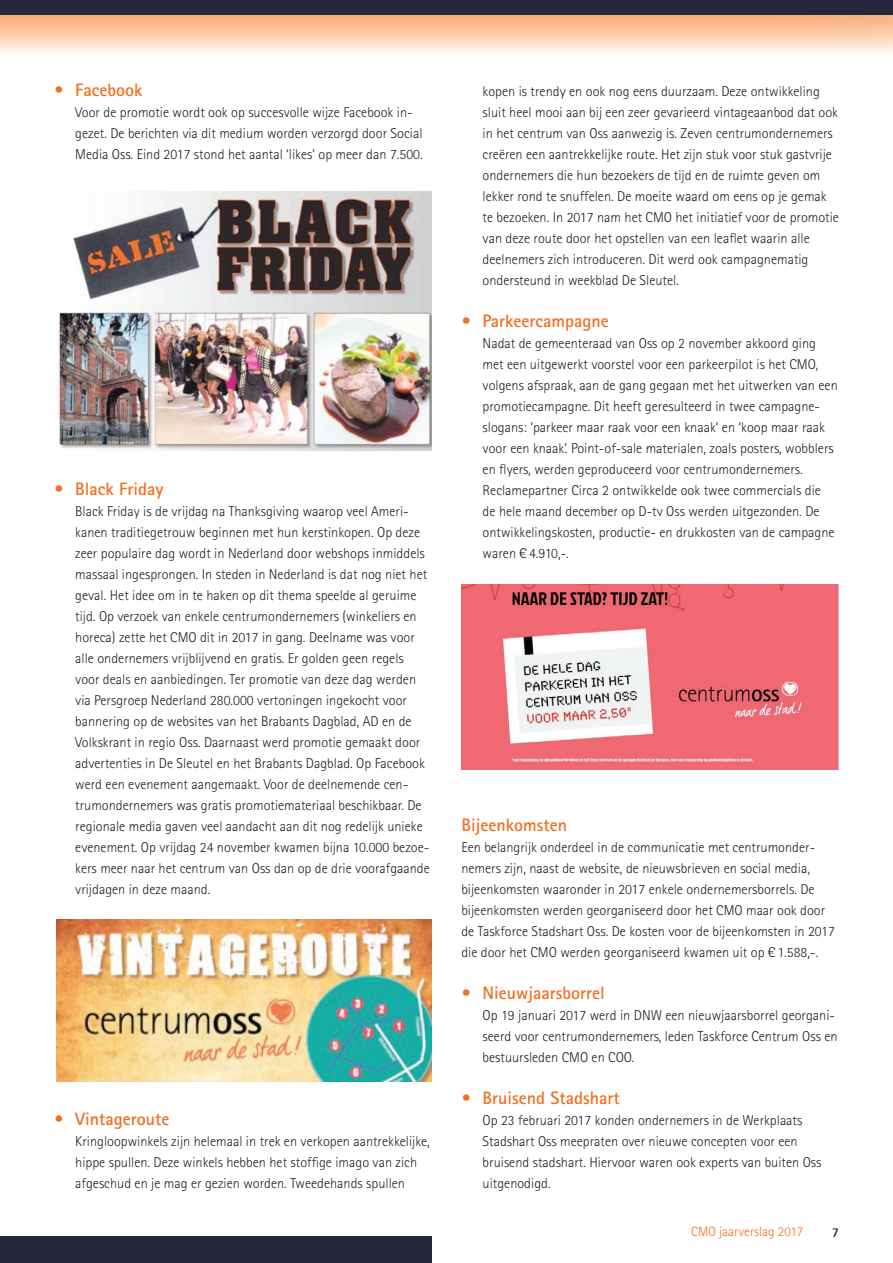
<style>
.page{position:relative;width:893px;height:1263px;background:#fff}
.page>*{position:absolute;margin:0;border:0;box-sizing:border-box;transform-origin:0 0}
.t1{font:700 18px "Rotis Sans Serif";color:#f36e21}
.t2{font:300 14.25px/21px "Rotis Sans Serif";color:#231f20}
.t3{font:300 13.5px "Rotis Sans Serif";color:#f36e21}
.t4{font:700 13.5px "Rotis Sans Serif";color:#231f20}
.s1{font-size:11.25px}
</style>
<div class="page">
<div style="left:0;top:0;width:893px;height:15px;background:#24263b"></div>
<img style="left:57px;top:919px;width:375px;height:163px">
<img style="left:462px;top:585px;width:377px;height:185px">
<img style="left:57px;top:191px;width:375px;height:260px">
<div style="left:0;top:1236px;width:432px;height:27px;background:#24263b"></div>
<p class="t1" style="left:54px;top:79px;width:90px">• Facebook</p>
<p class="t2" style="left:75px;top:102px;width:349px">Voor de promotie wordt ook op succesvolle wijze Facebook in&shy;gezet. De berichten via dit medium worden verzorgd door Social<br>Media Oss. Eind 2017 stond het aantal ‘likes’ op meer dan 7.500.</p>
<p class="t1" style="left:54px;top:478px;width:111px">• Black Friday</p>
<p class="t2" style="left:75px;top:501px;width:356px">Black Friday is de vrijdag na Thanksgiving waarop veel Ameri&shy;kanen traditiegetrouw beginnen met hun kerstinkopen. Op deze zeer populaire dag wordt in Nederland door webshops inmiddels massaal ingesprongen. In steden in Nederland is dat nog niet het geval. Het idee om in te haken op dit thema speelde al geruime tijd. Op verzoek van enkele centrumondernemers (winkeliers en horeca) zette het CMO dit in 2017 in gang. Deelname was voor alle ondernemers vrijblijvend en gratis. Er golden geen regels voor deals en aanbiedingen. Ter promotie van deze dag werden via Persgroep Nederland 280.000 vertoningen ingekocht voor bannering op de websites van het Brabants Dagblad, AD en de Volkskrant in regio Oss. Daarnaast werd promotie gemaakt door advertenties in De Sleutel en het Brabants Dagblad. Op Facebook werd een evenement aangemaakt. Voor de deelnemende cen&shy;trumondernemers was gratis promotiemateriaal beschikbaar. De regionale media gaven veel aandacht aan dit nog redelijk unieke evenement. Op vrijdag 24 november kwamen bijna 10.000 bezoe&shy;kers meer naar het centrum van Oss dan op de drie voorafgaande vrijdagen in deze maand.</p>
<p class="t1" style="left:54px;top:1108px;width:117px">• Vintageroute</p>
<p class="t2" style="left:75px;top:1131px;width:356px">Kringloopwinkels zijn helemaal in trek en verkopen aantrekkelijke, hippe spullen. Deze winkels hebben het stoffige imago van zich afgeschud en je mag er gezien worden. Tweedehands spullen</p>
<p class="t2" style="left:483px;top:81px;width:358px">kopen is trendy en ook nog eens duurzaam. Deze ontwikkeling sluit heel mooi aan bij een zeer gevarieerd vintageaanbod dat ook in het centrum van Oss aanwezig is. Zeven centrumondernemers creëren een aantrekkelijke route. Het zijn stuk voor stuk gastvrije ondernemers die hun bezoekers de tijd en de ruimte geven om lekker rond te snuffelen. De moeite waard om eens op je gemak te bezoeken. In 2017 nam het CMO het initiatief voor de promotie van deze route door het opstellen van een leaflet waarin alle deelnemers zich introduceren. Dit werd ook campagnematig ondersteund in weekblad De Sleutel.</p>
<p class="t1" style="left:461px;top:310px;width:149px">• Parkeercampagne</p>
<p class="t2" style="left:483px;top:333px;width:357px">Nadat de gemeenteraad van Oss op 2 november akkoord ging met een uitgewerkt voorstel voor een parkeerpilot is het CMO, volgens afspraak, aan de gang gegaan met het uitwerken van een promotiecampagne. Dit heeft geresulteerd in twee campagne&shy;slogans: ‘parkeer maar raak voor een knaak’ en ‘koop maar raak voor een knaak’. Point-of-sale materialen, zoals posters, wobblers en flyers, werden geproduceerd voor centrumondernemers.<br>Reclamepartner Circa 2 ontwikkelde ook twee commercials die<br>de hele maand december op D-tv Oss werden uitgezonden. De ontwikkelingskosten, productie- en drukkosten van de campagne waren C<span class="s1">=</span> 4.910,-.</p>
<p class="t1" style="left:461px;top:814px;width:107px">Bijeenkomsten</p>
<p class="t2" style="left:461px;top:837px;width:375px">Een belangrijk onderdeel in de communicatie met centrumonder&shy;nemers zijn, naast de website, de nieuwsbrieven en social media, bijeenkomsten waaronder in 2017 enkele ondernemersborrels. De bijeenkomsten werden georganiseerd door het CMO maar ook door de Taskforce Stadshart Oss. De kosten voor de bijeenkomsten in 2017 die door het CMO werden georganiseerd kwamen uit op C<span class="s1">=</span> 1.588,-.</p>
<p class="t1" style="left:461px;top:982px;width:145px">• Nieuwjaarsborrel</p>
<p class="t2" style="left:483px;top:1005px;width:356px">Op 19 januari 2017 werd in DNW een nieuwjaarsborrel georgani&shy;seerd voor centrumondernemers, leden Taskforce Centrum Oss en bestuursleden CMO en COO.</p>
<p class="t1" style="left:461px;top:1087px;width:160px">• Bruisend Stadshart</p>
<p class="t2" style="left:483px;top:1110px;width:340px">Op 23 februari 2017 konden ondernemers in de Werkplaats Stadshart Oss meepraten over nieuwe concepten voor een bruisend stadshart. Hiervoor waren ook experts van buiten Oss uitgenodigd.</p>
<p class="t3" style="left:691px;top:1224px;width:114px">CMO jaarverslag 2017</p>
<p class="t4" style="left:832px;top:1223px;width:9px">7</p>
</div>
